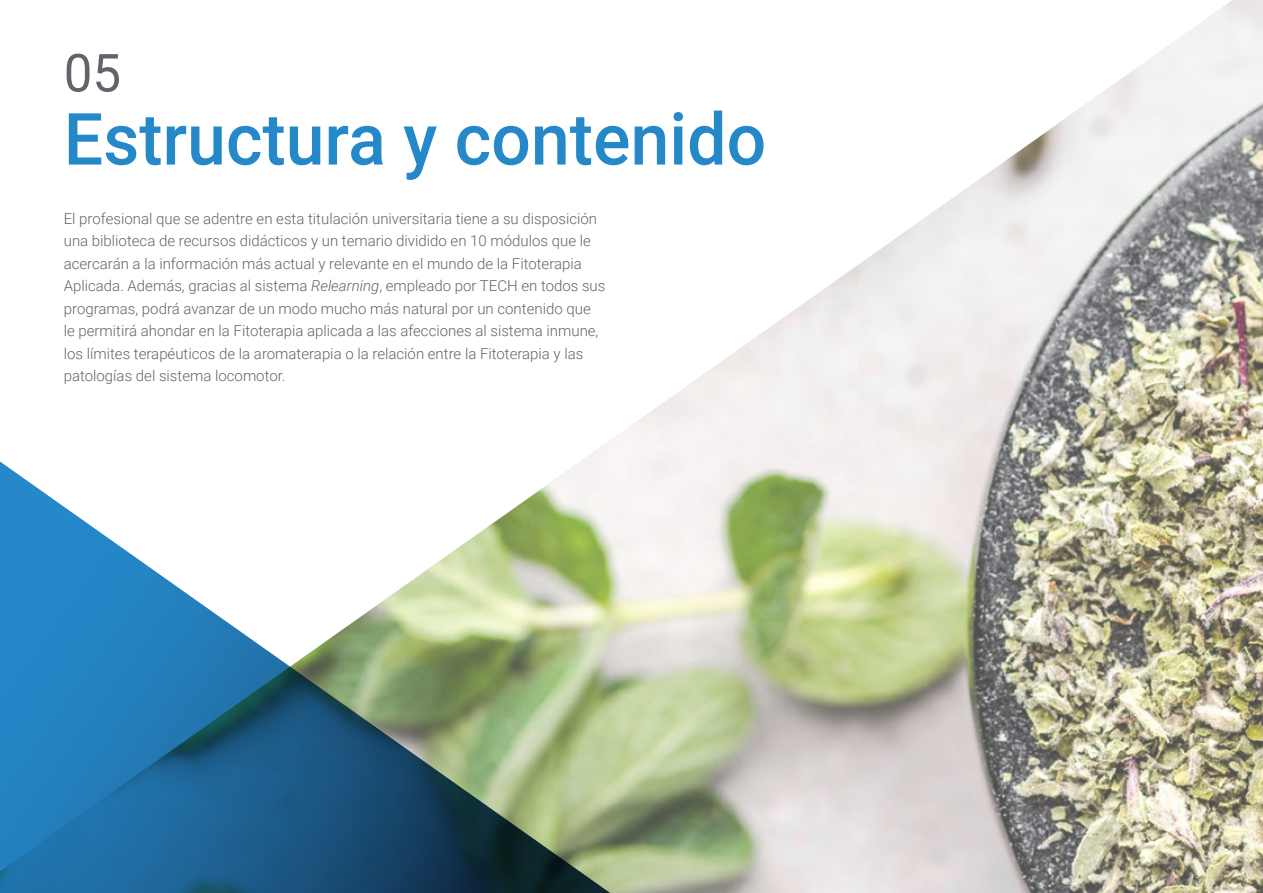
<style>
.page{position:relative;width:1263px;height:893px;background:#fff}
.page>*{position:absolute;margin:0;border:0;box-sizing:border-box;transform-origin:0 0}
.t1{font:500 72px "Roboto";color:#2488c9}
.t2{font:52.5px "Roboto";color:#61646a}
.t3{font:300 15px/22.5px "Roboto";color:#61646a}
.s1{font-style:italic}
</style>
<div class="page">
<img style="left:603px;top:0;width:660px;height:893px">
<svg style="left:0;top:446px;width:640px;height:447px"></svg>
<h2 class="t2" style="left:64px;top:36px;width:59px">05</h2>
<h1 class="t1" style="left:64px;top:89px;width:704px">Estructura y contenido</h1>
<p class="t3" style="left:64px;top:207px;width:543px">El profesional que se adentre en esta titulación universitaria tiene a su disposición una biblioteca de recursos didácticos y un temario dividido en 10 módulos que le acercarán a la información más actual y relevante en el mundo de la Fitoterapia Aplicada. Además, gracias al sistema <span class="s1">Relearning</span>, empleado por TECH en todos sus programas, podrá avanzar de un modo mucho más natural por un contenido que le permitirá ahondar en la Fitoterapia aplicada a las afecciones al sistema inmune, los límites terapéuticos de la aromaterapia o la relación entre la Fitoterapia y las patologías del sistema locomotor.</p>
</div>
